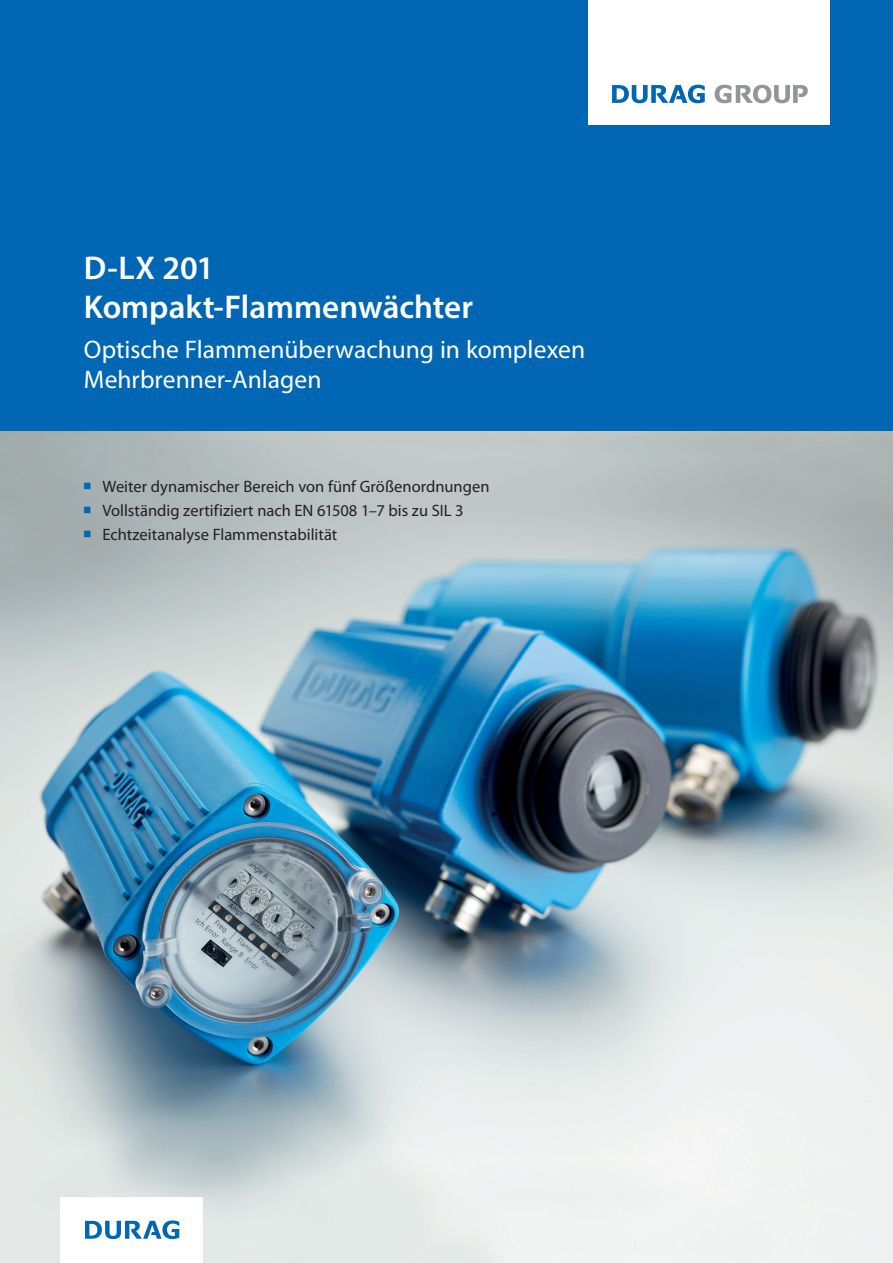
<style>
.page{position:relative;width:893px;height:1263px;background:#fff}
.page>*{position:absolute;margin:0;border:0;box-sizing:border-box;transform-origin:0 0}
.t1{font:600 33px/39.6px "Myriad Pro";color:#fff}
.t2{font:25.5px/30.6px "Myriad Pro";color:#fff}
.t3{font:16.5px "Myriad Pro";color:#231f20}
.s1{color:#0166b3}
</style>
<div class="page">
<img style="left:0;top:430px;width:893px;height:833px">
<div style="left:61px;top:1197px;width:142px;height:66px;background:#fff"></div>
<svg style="left:85px;top:1220px;width:94px;height:19px"></svg>
<div style="left:0;top:0;width:893px;height:430px;background:#0166b3"></div>
<div style="left:588px;top:0;width:241px;height:125px;background:#fff"></div>
<svg style="left:612px;top:85px;width:93px;height:18px"></svg>
<svg style="left:715px;top:85px;width:93px;height:18px"></svg>
<svg style="left:92px;top:491px;width:17px;height:1px"></svg>
<svg style="left:92px;top:515px;width:17px;height:1px"></svg>
<h1 class="t1" style="left:84px;top:247px;width:391px">D-LX 201<br>Kompakt-Flammenwächter</h1>
<h2 class="t2" style="left:84px;top:333px;width:503px">Optische Flammenüberwachung in komplexen<br>Mehrbrenner-Anlagen</h2>
<p class="t3" style="left:83px;top:476px;width:408px"><span class="s1">○</span> Weiter dynamischer Bereich von fünf Größenordnungen</p>
<p class="t3" style="left:83px;top:500px;width:382px"><span class="s1">○</span> Vollständig zertifiziert nach EN 61508 1–7 bis zu SIL 3</p>
<p class="t3" style="left:83px;top:524px;width:256px"><span class="s1">○</span> Echtzeitanalyse Flammenstabilität</p>
</div>
